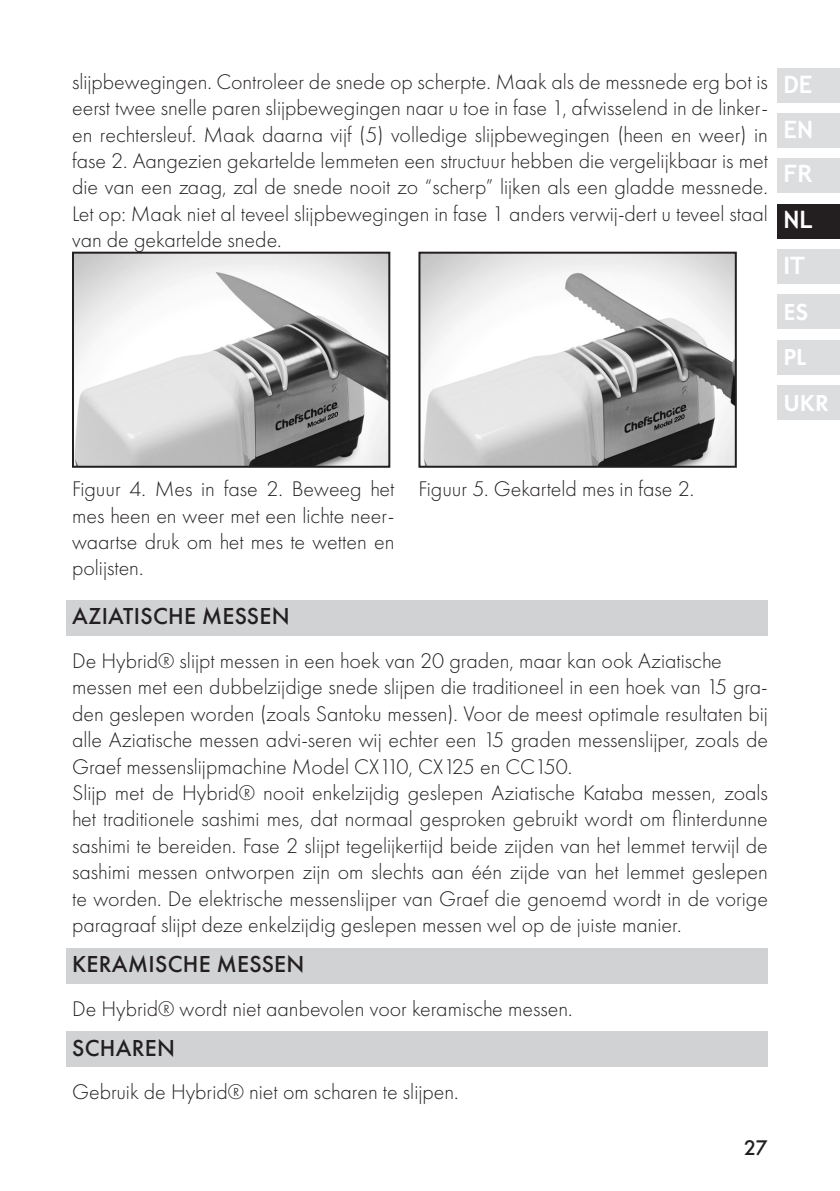
<style>
.page{position:relative;width:840px;height:1191px;background:#fff}
.page>*{position:absolute;margin:0;border:0;box-sizing:border-box;transform-origin:0 0}
.t1{font:500 24px "Futura PT";letter-spacing:.01em;color:#231f20}
.t2{font:700 24px/45.2px "Trebuchet MS";color:#fff;text-align:justify}
.t3{font:600 24px/45.2px "Futura PT";color:#fff}
.t4{font:300 22px/26.4px "Futura PT";color:#231f20;text-align:justify}
.t5{font:500 22px "Futura PT";color:#231f20}
</style>
<div class="page">
<div style="left:777px;top:68px;width:62px;height:34px;background:#dcdddf"></div>
<div style="left:777px;top:113px;width:62px;height:34px;background:#dcdddf"></div>
<div style="left:777px;top:159px;width:62px;height:34px;background:#dcdddf"></div>
<div style="left:777px;top:204px;width:62px;height:34px;background:#231f20"></div>
<div style="left:777px;top:249px;width:62px;height:34px;background:#dcdddf"></div>
<div style="left:777px;top:295px;width:62px;height:34px;background:#dcdddf"></div>
<div style="left:777px;top:340px;width:62px;height:34px;background:#dcdddf"></div>
<div style="left:777px;top:386px;width:62px;height:34px;background:#dcdddf"></div>
<div style="left:66px;top:600px;width:701px;height:36px;background:#d1d2d4"></div>
<div style="left:66px;top:948px;width:701px;height:35px;background:#d1d2d4"></div>
<div style="left:66px;top:1031px;width:701px;height:36px;background:#d1d2d4"></div>
<img style="left:75px;top:255px;width:312px;height:210px">
<div style="left:72px;top:252px;width:318px;height:216px;border:2px solid #231f20"></div>
<img style="left:421px;top:255px;width:312px;height:210px">
<div style="left:418px;top:252px;width:318px;height:216px;border:2px solid #231f20"></div>
<p class="t4" style="left:72px;top:68px;width:697px">slijpbewegingen. Controleer de snede op scherpte. Maak als de messnede erg bot is eerst twee snelle paren slijpbewegingen naar u toe in fase 1, afwisselend in de linker&shy;en rechtersleuf. Maak daarna vijf (5) volledige slijpbewegingen (heen en weer) in fase 2. Aangezien gekartelde lemmeten een structuur hebben die vergelijkbaar is met die van een zaag, zal de snede nooit zo “scherp” lijken als een gladde messnede.<br>Let op: Maak niet al teveel slijpbewegingen in fase 1 anders verwij-dert u teveel staal van de gekartelde snede.</p>
<p class="t2" style="left:783px;top:62px;width:31px">DE EN FR NL IT</p>
<p class="t3" style="left:783px;top:289px;width:47px">ES<br>PL<br>UKR</p>
<p class="t4" style="left:72px;top:476px;width:324px">Figuur 4. Mes in fase 2. Beweeg het mes heen en weer met een lichte neer&shy;waartse druk om het mes te wetten en polijsten.</p>
<p class="t4" style="left:418px;top:476px;width:277px">Figuur 5. Gekarteld mes in fase 2.</p>
<p class="t1" style="left:72px;top:602px;width:219px">AZIATISCHE MESSEN</p>
<p class="t4" style="left:72px;top:647px;width:697px;text-align:left">De Hybrid® slijpt messen in een hoek van 20 graden, maar kan ook Aziatische messen met een dubbelzijdige snede slijpen die traditioneel in een hoek van 15 gra&shy;den geslepen worden (zoals Santoku messen). Voor de meest optimale resultaten bij alle Aziatische messen advi-seren wij echter een 15 graden messenslijper, zoals de Graef messenslijpmachine Model CX110, CX125 en CC150.<br>Slijp met de Hybrid® nooit enkelzijdig geslepen Aziatische Kataba messen, zoals het traditionele sashimi mes, dat normaal gesproken gebruikt wordt om flinterdunne sashimi te bereiden. Fase 2 slijpt tegelijkertijd beide zijden van het lemmet terwijl de sashimi messen ontworpen zijn om slechts aan één zijde van het lemmet geslepen te worden. De elektrische messenslijper van Graef die genoemd wordt in de vorige paragraaf slijpt deze enkelzijdig geslepen messen wel op de juiste manier.</p>
<p class="t1" style="left:72px;top:949px;width:234px">KERAMISCHE MESSEN</p>
<p class="t4" style="left:72px;top:995px;width:501px">De Hybrid® wordt niet aanbevolen voor keramische messen.</p>
<p class="t1" style="left:72px;top:1033px;width:104px">SCHAREN</p>
<p class="t4" style="left:72px;top:1078px;width:388px">Gebruik de Hybrid® niet om scharen te slijpen.</p>
<p class="t5" style="left:743px;top:1134px;width:25px">27</p>
</div>
